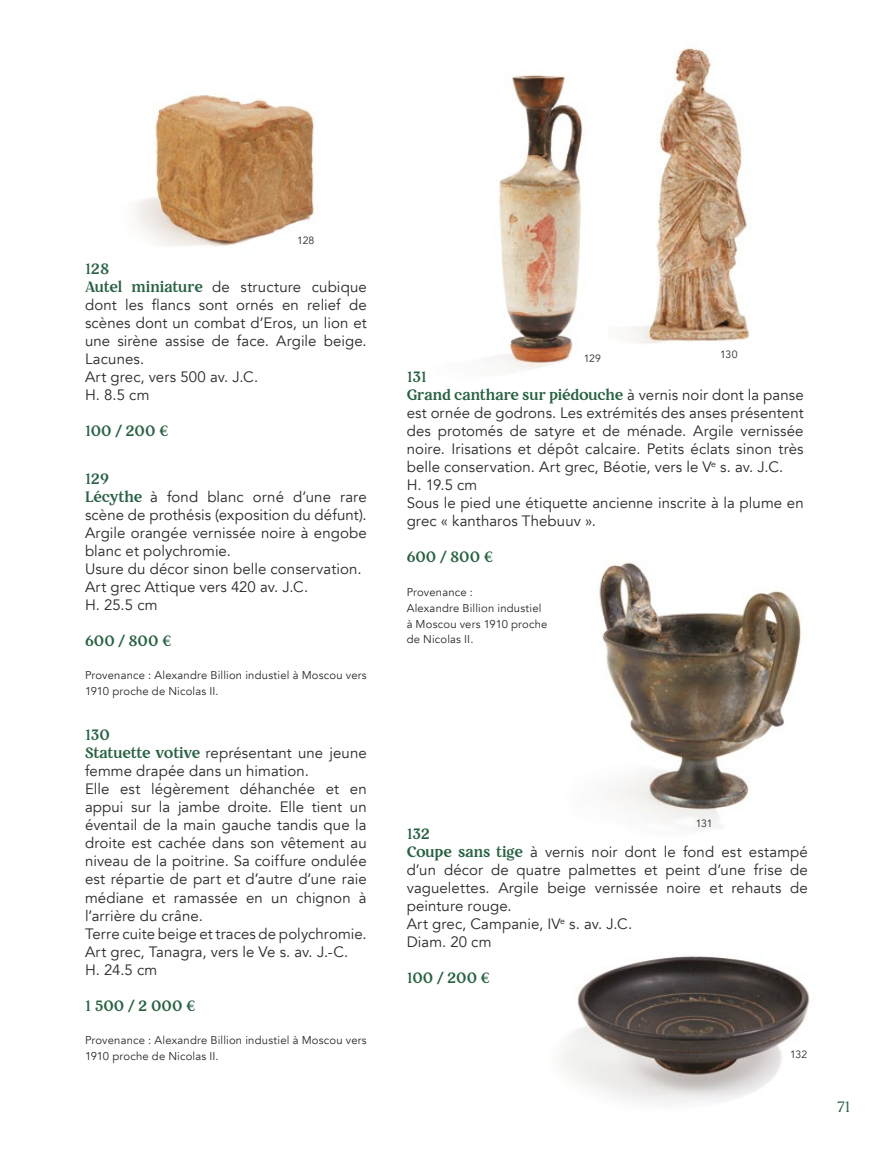
<style>
.page{position:relative;width:893px;height:1149px;background:#fff}
.page>*{position:absolute;margin:0;border:0;box-sizing:border-box;transform-origin:0 0}
.t1{font:15px/18px "Avenir";letter-spacing:.005em;color:#282827}
.t2{font:700 15px/18px "Restora";letter-spacing:-.01em;color:#286243}
.t3{font:15px "Restora";color:#286243}
.t4{font:11.25px/15.8px "Avenir";letter-spacing:.015em;color:#282827}
.t5{font:10.5px "Avenir";letter-spacing:-.03em;color:#282827}
.s1{font-family:"Restora";font-weight:700;color:#286243}
.s2{font-family:"Avenir";font-weight:400;color:#282827}
</style>
<div class="page">
<img style="left:630px;top:46px;width:120px;height:298px">
<img style="left:494px;top:75px;width:89px;height:297px">
<img style="left:561px;top:955px;width:249px;height:148px">
<img style="left:135px;top:94px;width:180px;height:153px">
<img style="left:599px;top:562px;width:202px;height:267px">
<p class="t5" style="left:297px;top:234px;width:19px">128</p>
<p class="t2" style="left:85px;top:260px;width:26px">128</p>
<p class="t1" style="left:85px;top:278px;width:283px"><span class="s1">Autel miniature</span> de structure cubique dont les flancs sont ornés en relief de scènes dont un combat d’Eros, un lion et une sirène assise de face. Argile beige.<br>Lacunes.<br>Art grec, vers 500 av. J.C.<br>H. 8.5 cm</p>
<p class="t2" style="left:85px;top:422px;width:85px">100 / 200 €</p>
<p class="t2" style="left:85px;top:469px;width:26px">129</p>
<p class="t1" style="left:85px;top:487px;width:283px"><span class="s1">Lécythe</span> à fond blanc orné d’une rare scène de prothésis (exposition du défunt).<br>Argile orangée vernissée noire à engobe blanc et polychromie.<br>Usure du décor sinon belle conservation.<br>Art grec Attique vers 420 av. J.C.<br>H. 25.5 cm</p>
<p class="t2" style="left:85px;top:631px;width:88px">600 / 800 €</p>
<p class="t4" style="left:85px;top:667px;width:283px">Provenance : Alexandre Billion industiel à Moscou vers<br>1910 proche de Nicolas II.</p>
<p class="t2" style="left:85px;top:725px;width:26px">130</p>
<p class="t1" style="left:85px;top:744px;width:283px"><span class="s1">Statuette votive</span> représentant une jeune femme drapée dans un himation.<br>Elle est légèrement déhanchée et en appui sur la jambe droite. Elle tient un éventail de la main gauche tandis que la droite est cachée dans son vêtement au niveau de la poitrine. Sa coiffure ondulée est répartie de part et d’autre d’une raie médiane et ramassée en un chignon à l’arrière du crâne.<br>Terre cuite beige et traces de polychromie.<br>Art grec, Tanagra, vers le Ve s. av. J.-C.<br>H. 24.5 cm</p>
<p class="t2" style="left:85px;top:995px;width:112px">1 500 / 2 000 €</p>
<p class="t4" style="left:85px;top:1032px;width:283px">Provenance : Alexandre Billion industiel à Moscou vers<br>1910 proche de Nicolas II.</p>
<p class="t5" style="left:584px;top:352px;width:19px">129</p>
<p class="t5" style="left:720px;top:348px;width:19px">130</p>
<p class="t2" style="left:407px;top:367px;width:398px">131<br>Grand canthare sur piédouche <span class="s2">à vernis noir dont la panse</span></p>
<p class="t1" style="left:407px;top:404px;width:399px">est ornée de godrons. Les extrémités des anses présentent des protomés de satyre et de ménade. Argile vernissée noire. Irisations et dépôt calcaire. Petits éclats sinon très belle conservation. Art grec, Béotie, vers le V<sup>e</sup> s. av. J.C.<br>H. 19.5 cm<br>Sous le pied une étiquette ancienne inscrite à la plume en grec « kantharos Thebuuv ».</p>
<p class="t2" style="left:407px;top:547px;width:88px">600 / 800 €</p>
<p class="t4" style="left:407px;top:584px;width:142px">Provenance :<br>Alexandre Billion industiel à Moscou vers 1910 proche de Nicolas II.</p>
<p class="t5" style="left:696px;top:816px;width:18px">131</p>
<p class="t2" style="left:407px;top:824px;width:25px">132</p>
<p class="t1" style="left:407px;top:843px;width:403px"><span class="s1">Coupe sans tige</span> à vernis noir dont le fond est estampé d’un décor de quatre palmettes et peint d’une frise de vaguelettes. Argile beige vernissée noire et rehauts de peinture rouge.<br>Art grec, Campanie, IV<sup>e</sup> s. av. J.C.<br>Diam. 20 cm</p>
<p class="t2" style="left:407px;top:968px;width:85px">100 / 200 €</p>
<p class="t5" style="left:790px;top:1047px;width:19px">132</p>
<p class="t3" style="left:837px;top:1096px;width:15px">71</p>
</div>
